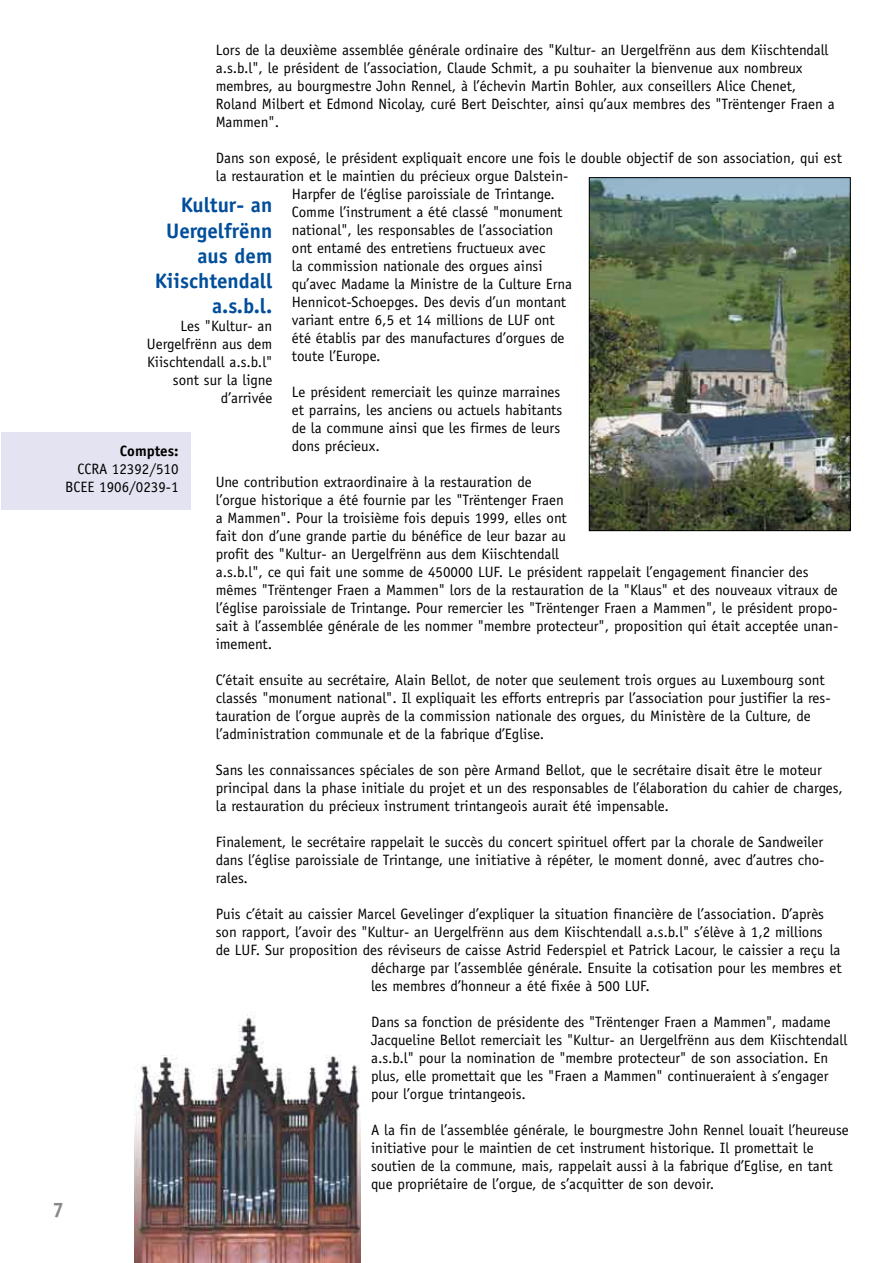
<style>
.page{position:relative;width:893px;height:1263px;background:#fff}
.page>*{position:absolute;margin:0;border:0;box-sizing:border-box;transform-origin:0 0}
.t1{font:700 21px/25.2px "Officina Sans";color:#004e9b;text-align:right}
.t2{font:15px/18px "Officina Sans";color:#000}
.t3{font:700 15px "Officina Sans";color:#000}
</style>
<div class="page">
<img style="left:591px;top:179px;width:257px;height:350px">
<div style="left:589px;top:177px;width:261px;height:354px;border:1px solid #000"></div>
<img style="left:134px;top:1015px;width:227px;height:248px">
<div style="left:1px;top:433px;width:190px;height:77px;background:#e4e3f1"></div>
<p class="t2" style="left:216px;top:41px;width:620px">Lors de la deuxième assemblée générale ordinaire des "Kultur- an Uergelfrënn aus dem Kiischtendall a.s.b.l", le président de l’association, Claude Schmit, a pu souhaiter la bienvenue aux nombreux membres, au bourgmestre John Rennel, à l’échevin Martin Bohler, aux conseillers Alice Chenet, Roland Milbert et Edmond Nicolay, curé Bert Deischter, ainsi qu’aux membres des "Trëntenger Fraen a Mammen".</p>
<p class="t2" style="left:216px;top:149px;width:628px">Dans son exposé, le président expliquait encore une fois le double objectif de son association, qui est</p>
<p class="t2" style="left:216px;top:167px;width:354px">la restauration et le maintien du précieux orgue Dalstein-</p>
<p class="t2" style="left:292px;top:185px;width:265px">Harpfer de l‘église paroissiale de Trintange.</p>
<p class="t2" style="left:292px;top:203px;width:272px">Comme l’instrument a été classé "monument</p>
<p class="t2" style="left:292px;top:221px;width:263px">national", les responsables de l’association</p>
<p class="t2" style="left:292px;top:239px;width:255px">ont entamé des entretiens fructueux avec</p>
<p class="t2" style="left:292px;top:257px;width:252px">la commission nationale des orgues ainsi</p>
<p class="t2" style="left:292px;top:275px;width:282px">qu’avec Madame la Ministre de la Culture Erna</p>
<p class="t2" style="left:292px;top:293px;width:276px">Hennicot-Schoepges. Des devis d’un montant</p>
<p class="t2" style="left:292px;top:311px;width:264px">variant entre 6,5 et 14 millions de LUF ont</p>
<p class="t2" style="left:292px;top:329px;width:274px">été établis par des manufactures d’orgues de</p>
<p class="t2" style="left:292px;top:347px;width:90px">toute l’Europe.</p>
<p class="t2" style="left:292px;top:383px;width:272px">Le président remerciait les quinze marraines et parrains, les anciens ou actuels habitants de la commune ainsi que les firmes de leurs dons précieux.</p>
<p class="t2" style="left:216px;top:473px;width:624px">Une contribution extraordinaire à la restauration de<br>l’orgue historique a été fournie par les "Trëntenger Fraen<br>a Mammen". Pour la troisième fois depuis 1999, elles ont<br>fait don d’une grande partie du bénéfice de leur bazar au<br>profit des "Kultur- an Uergelfrënn aus dem Kiischtendall<br>a.s.b.l", ce qui fait une somme de 450000 LUF. Le président rappelait l’engagement financier des mêmes "Trëntenger Fraen a Mammen" lors de la restauration de la "Klaus" et des nouveaux vitraux de l’église paroissiale de Trintange. Pour remercier les "Trëntenger Fraen a Mammen", le président propo&shy;sait à l’assemblée générale de les nommer "membre protecteur", proposition qui était acceptée unan&shy;imement.</p>
<p class="t2" style="left:216px;top:671px;width:616px">C’était ensuite au secrétaire, Alain Bellot, de noter que seulement trois orgues au Luxembourg sont classés "monument national". Il expliquait les efforts entrepris par l’association pour justifier la res&shy;tauration de l’orgue auprès de la commission nationale des orgues, du Ministère de la Culture, de l’administration communale et de la fabrique d’Eglise.</p>
<p class="t2" style="left:216px;top:761px;width:629px">Sans les connaissances spéciales de son père Armand Bellot, que le secrétaire disait être le moteur principal dans la phase initiale du projet et un des responsables de l’élaboration du cahier de charges, la restauration du précieux instrument trintangeois aurait été impensable.</p>
<p class="t2" style="left:216px;top:833px;width:610px;text-align:justify">Finalement, le secrétaire rappelait le succès du concert spirituel offert par la chorale de Sandweiler dans l’église paroissiale de Trintange, une initiative à répéter, le moment donné, avec d’autres cho&shy;rales.</p>
<p class="t2" style="left:216px;top:905px;width:610px">Puis c’était au caissier Marcel Gevelinger d’expliquer la situation financière de l’association. D’après</p>
<p class="t2" style="left:216px;top:923px;width:608px">son rapport, l’avoir des "Kultur- an Uergelfrënn aus dem Kiischtendall a.s.b.l" s’élève à 1,2 millions</p>
<p class="t2" style="left:216px;top:941px;width:626px">de LUF. Sur proposition des réviseurs de caisse Astrid Federspiel et Patrick Lacour, le caissier a reçu la</p>
<p class="t2" style="left:371px;top:959px;width:472px">décharge par l’assemblée générale. Ensuite la cotisation pour les membres et</p>
<p class="t2" style="left:371px;top:977px;width:280px">les membres d’honneur a été fixée à 500 LUF.</p>
<p class="t2" style="left:371px;top:1013px;width:478px">Dans sa fonction de présidente des "Trëntenger Fraen a Mammen", madame Jacqueline Bellot remerciait les "Kultur- an Uergelfrënn aus dem Kiischtendall a.s.b.l" pour la nomination de "membre protecteur" de son association. En plus, elle promettait que les "Fraen a Mammen" continueraient à s’engager pour l’orgue trintangeois.</p>
<p class="t2" style="left:371px;top:1121px;width:479px">A la fin de l’assemblée générale, le bourgmestre John Rennel louait l’heureuse initiative pour le maintien de cet instrument historique. Il promettait le soutien de la commune, mais, rappelait aussi à la fabrique d’Eglise, en tant que propriétaire de l’orgue, de s’acquitter de son devoir.</p>
<h1 class="t1" style="left:155px;top:192px;width:119px">Kultur- an<br>Uergelfrënn aus dem<br>Kiischtendall a.s.b.l.</h1>
<p class="t2" style="left:147px;top:317px;width:127px;text-align:right">Les "Kultur- an<br>Uergelfrënn aus dem<br>Kiischtendall a.s.b.l" sont sur la ligne d’arrivée</p>
<p class="t3" style="left:120px;top:442px;width:60px">Comptes:</p>
<p class="t2" style="left:65px;top:460px;width:115px;text-align:right">CCRA 12392/510<br>BCEE 1906/0239-1</p>
</div>
